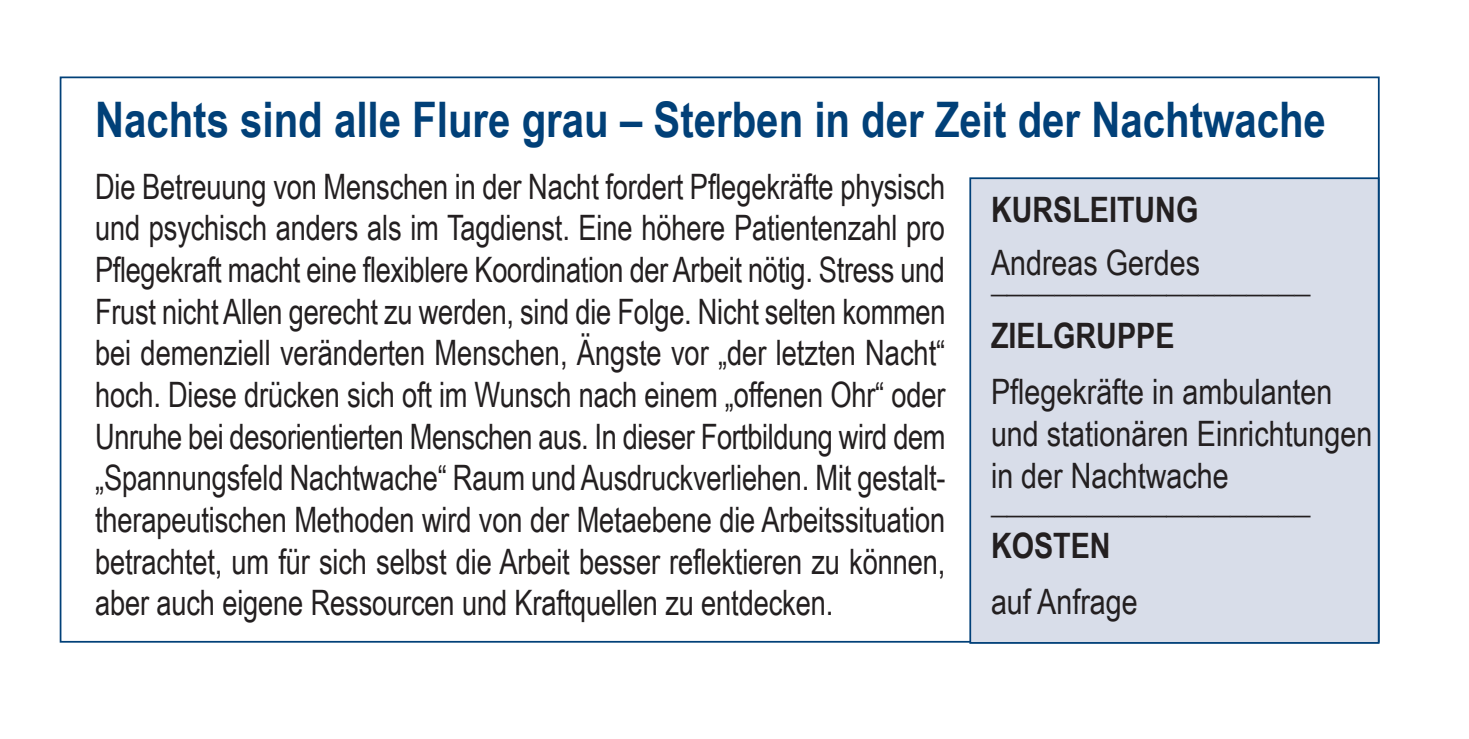
<style>
.page{position:relative;width:1469px;height:739px;background:#fff}
.page>*{position:absolute;margin:0;border:0;box-sizing:border-box;transform-origin:0 0}
.t1{font:700 49px "Arial Narrow";color:#014078}
.t2{font:35px/41.6px "Arial Narrow";color:#231f20;text-align:justify;scale:.95 1}
.t3{font:35px/42px "Arial Narrow";color:#231f20}
.t4{font:700 35px/56px "Arial Narrow";color:#231f20}
</style>
<div class="page">
<div style="left:971px;top:179px;width:406px;height:463px;background:#d8dde9"></div>
<div style="left:969px;top:177px;width:410px;height:467px;border:2px solid #014078"></div>
<h1 class="t1" style="left:95px;top:91px;width:1232px">Nachts sind alle Flure grau – Sterben in der Zeit der Nachtwache</h1>
<p class="t2" style="left:95px;top:165px;width:897px">Die Betreuung von Menschen in der Nacht fordert Pflegekräfte physisch und psychisch anders als im Tagdienst. Eine höhere Patientenzahl pro Pflegekraft macht eine flexiblere Koordination der Arbeit nötig. Stress und Frust nicht Allen gerecht zu werden, sind die Folge. Nicht selten kommen bei demenziell veränderten Menschen, Ängste vor „der letzten Nacht“ hoch. Diese drücken sich oft im Wunsch nach einem „offenen Ohr“ oder Unruhe bei desorientierten Menschen aus. In dieser Fortbildung wird dem „Spannungsfeld Nachtwache“ Raum und Ausdruckverliehen. Mit gestalt&shy;therapeutischen Methoden wird von der Metaebene die Arbeitssituation betrachtet, um für sich selbst die Arbeit besser reflektieren zu können, aber auch eigene Ressourcen und Kraftquellen zu entdecken.</p>
<p class="t4" style="left:991px;top:181px;width:209px">KurSleituNg</p>
<p class="t3" style="left:991px;top:241px;width:210px">Andreas Gerdes</p>
<p class="t4" style="left:991px;top:251px;width:321px">____________________<br>Zielgruppe</p>
<p class="t3" style="left:991px;top:370px;width:383px">Pflegekräfte in ambulanten und stationären Einrichtungen in der Nachtwache</p>
<p class="t4" style="left:991px;top:477px;width:321px;line-height:45.5px">____________________<br>KoSteN</p>
<p class="t3" style="left:991px;top:580px;width:148px">auf Anfrage</p>
</div>
